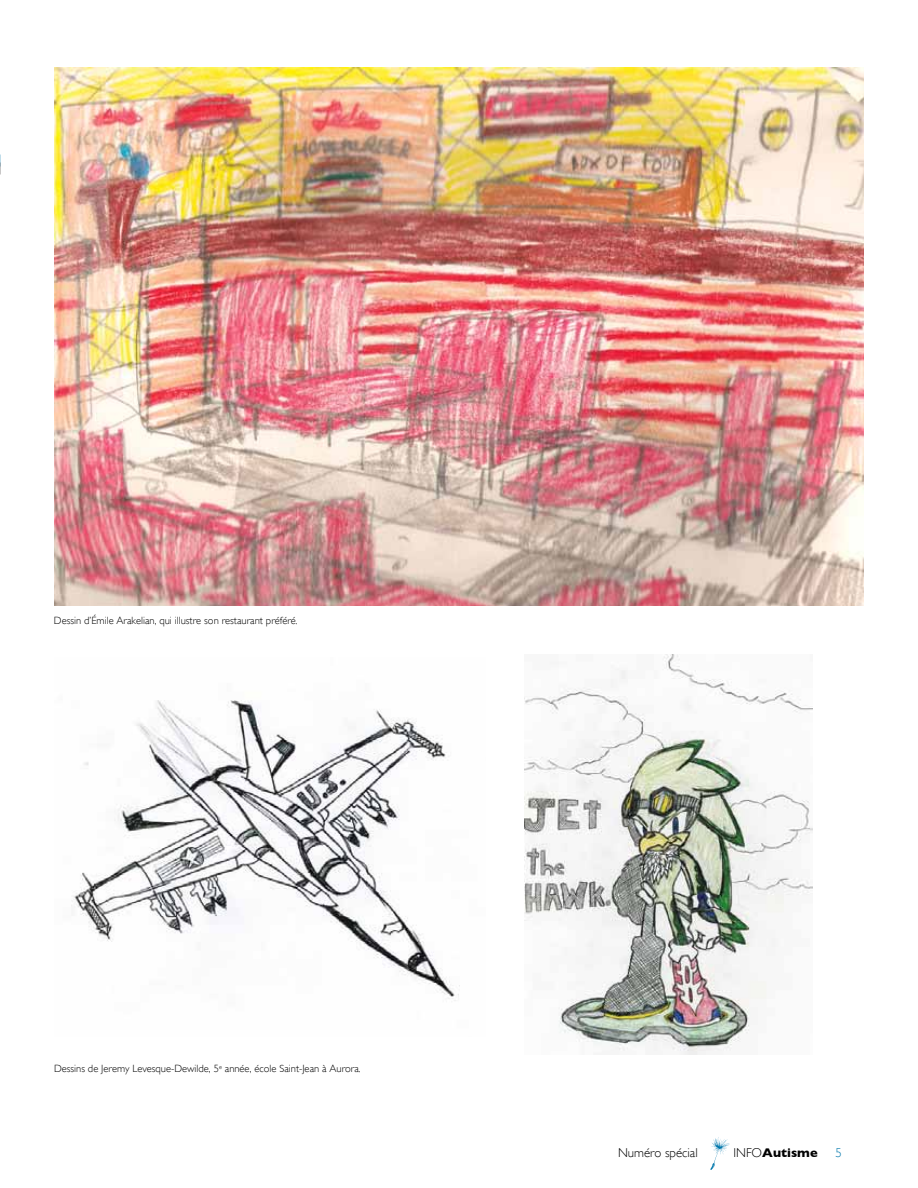
<style>
.page{position:relative;width:918px;height:1188px;background:#fff}
.page>*{position:absolute;margin:0;border:0;box-sizing:border-box;transform-origin:0 0}
.t1{font:300 12.75px "Gill Sans";color:#000}
.t2{font:700 12.75px "Gill Sans";color:#000}
.t3{font:300 12.75px "Gill Sans";color:#0077ac}
.t4{font:300 10.5px "Gill Sans";color:#000}
.s1{font-weight:300}
</style>
<div class="page">
<svg style="left:710px;top:1137px;width:20px;height:33px"></svg>
<img style="left:54px;top:68px;width:810px;height:537px">
<img style="left:71px;top:700px;width:389px;height:301px">
<img style="left:524px;top:654px;width:289px;height:400px">
<p class="t4" style="left:54px;top:614px;width:245px">Dessin d’Émile Arakelian, qui illustre son restaurant préféré.</p>
<p class="t4" style="left:54px;top:1063px;width:308px">Dessins de Jeremy Levesque-Dewilde, 5<sup>e</sup> année, école Saint-Jean à Aurora.</p>
<p class="t1" style="left:618px;top:1146px;width:81px">Numéro spécial</p>
<p class="t2" style="left:734px;top:1145px;width:86px"><span class="s1">INFO</span>Autisme</p>
<p class="t3" style="left:835px;top:1146px;width:8px">5</p>
</div>
